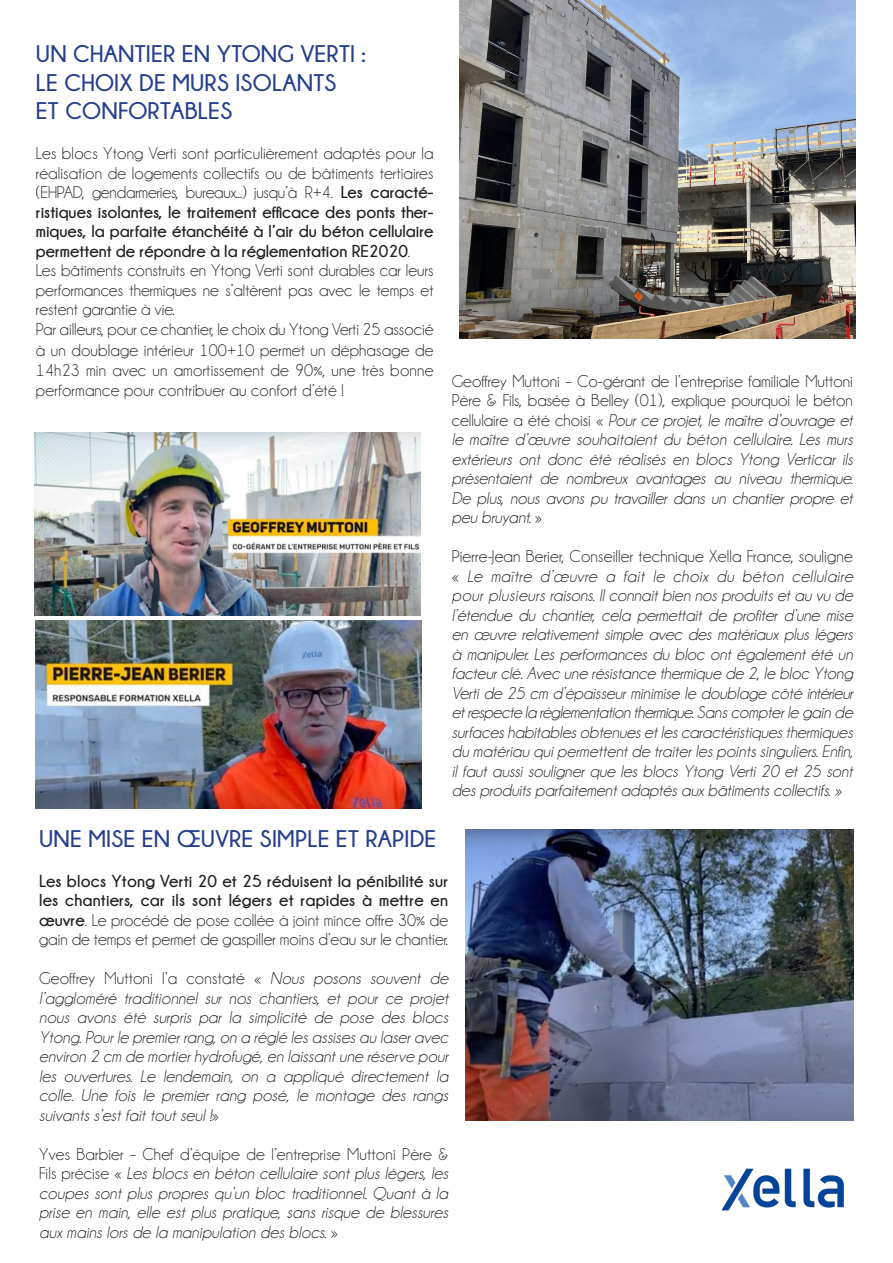
<style>
.page{position:relative;width:893px;height:1263px;background:#fff}
.page>*{position:absolute;margin:0;border:0;box-sizing:border-box;transform-origin:0 0}
.t1{font:700 24px "Champagne&Limousines";letter-spacing:.01em;color:#253f8e}
.t2{font:italic 17.25px/19.5px "Champagne&Limousines";letter-spacing:.01em;color:#231f20;text-align:justify}
.t3{font:700 17.25px/19.5px "Champagne&Limousines";letter-spacing:.005em;color:#231f20;text-align:justify}
.t4{font:17.25px/20.2px "Champagne&Limousines";letter-spacing:.005em;color:#231f20;text-align:justify}
.s1{font-weight:400}
.s2{font-style:normal}
</style>
<div class="page">
<img style="left:459px;top:0;width:396px;height:338px">
<img style="left:721px;top:1168px;width:123px;height:43px">
<img style="left:35px;top:433px;width:386px;height:182px">
<img style="left:36px;top:620px;width:386px;height:188px">
<img style="left:466px;top:830px;width:388px;height:290px">
<p class="t1" style="left:36px;top:41px;width:331px">UN CHANTIER EN YTONG VERTI :</p>
<p class="t1" style="left:36px;top:69px;width:302px">LE CHOIX DE MURS ISOLANTS</p>
<p class="t1" style="left:36px;top:98px;width:198px">ET CONFORTABLES</p>
<p class="t3" style="left:36px;top:143px;width:399px"><span class="s1">Les blocs Ytong Verti sont particulièrement adaptés pour la réalisation de logements collectifs ou de bâtiments tertiaires (EHPAD, gendarmeries, bureaux...) jusqu’à R+4.</span> Les caracté&shy;ristiques isolantes, le traitement efficace des ponts ther&shy;miques, la parfaite étanchéité à l’air du béton cellulaire permettent de répondre à la réglementation RE2020<span class="s1">.</span></p>
<p class="t4" style="left:36px;top:261px;width:399px;line-height:19.5px">Les bâtiments construits en Ytong Verti sont durables car leurs performances thermiques ne s’altèrent pas avec le temps et restent garantie à vie.</p>
<p class="t4" style="left:36px;top:320px;width:399px">Par ailleurs, pour ce chantier, le choix du Ytong Verti 25 associé à un doublage intérieur 100+10 permet un déphasage de 14h23 min avec un amortissement de 90%, une très bonne performance pour contribuer au confort d’été !</p>
<p class="t2" style="left:452px;top:371px;width:402px"><span class="s2">Geoffrey Muttoni – Co-gérant de l’entreprise familiale Muttoni Père &amp; Fils, basée à Belley (01), explique pourquoi le béton cellulaire a été choisi «</span> Pour ce projet, le maître d’ouvrage et le maître d’œuvre souhaitaient du béton cellulaire. Les murs extérieurs ont donc été réalisés en blocs Ytong Verticar ils présentaient de nombreux avantages au niveau thermique.<br>De plus, nous avons pu travailler dans un chantier propre et peu bruyant. <span class="s2">»</span></p>
<p class="t2" style="left:452px;top:547px;width:403px"><span class="s2">Pierre-Jean Berier, Conseiller technique Xella France, souligne «</span> Le maître d’œuvre a fait le choix du béton cellulaire pour plusieurs raisons. Il connait bien nos produits et au vu de l’étendue du chantier, cela permettait de profiter d’une mise en œuvre relativement simple avec des matériaux plus légers à manipuler. Les performances du bloc ont également été un facteur clé. Avec une résistance thermique de 2, le bloc Ytong Verti de 25 cm d’épaisseur minimise le doublage côté intérieur et respecte la réglementation thermique. Sans compter le gain de surfaces habitables obtenues et les caractéristiques thermiques du matériau qui permettent de traiter les points singuliers. Enfin, il faut aussi souligner que les blocs Ytong Verti 20 et 25 sont des produits parfaitement adaptés aux bâtiments collectifs. »</p>
<p class="t1" style="left:39px;top:825px;width:399px">UNE MISE EN ŒUVRE SIMPLE ET RAPIDE</p>
<p class="t3" style="left:39px;top:871px;width:411px">Les blocs Ytong Verti 20 et 25 réduisent la pénibilité sur les chantiers, car ils sont légers et rapides à mettre en œuvre<span class="s1">. Le procédé de pose collée à joint mince offre 30% de gain de temps et permet de gaspiller moins d’eau sur le chantier.</span></p>
<p class="t2" style="left:39px;top:969px;width:411px"><span class="s2">Geoffrey Muttoni l’a constaté «</span> Nous posons souvent de l’aggloméré traditionnel sur nos chantiers, et pour ce projet nous avons été surpris par la simplicité de pose des blocs Ytong. Pour le premier rang, on a réglé les assises au laser avec environ 2 cm de mortier hydrofugé, en laissant une réserve pour les ouvertures. Le lendemain, on a appliqué directement la colle<span class="s2">.</span> Une fois le premier rang posé, le montage des rangs suivants s’est fait tout seul !<span class="s2">»</span></p>
<p class="t2" style="left:39px;top:1144px;width:411px"><span class="s2">Yves Barbier – Chef d’équipe de l’entreprise Muttoni Père &amp; Fils précise «</span> Les blocs en béton cellulaire sont plus légers, les coupes sont plus propres qu’un bloc traditionnel. Quant à la prise en main, elle est plus pratique, sans risque de blessures aux mains lors de la manipulation des blocs. <span class="s2">»</span></p>
</div>
